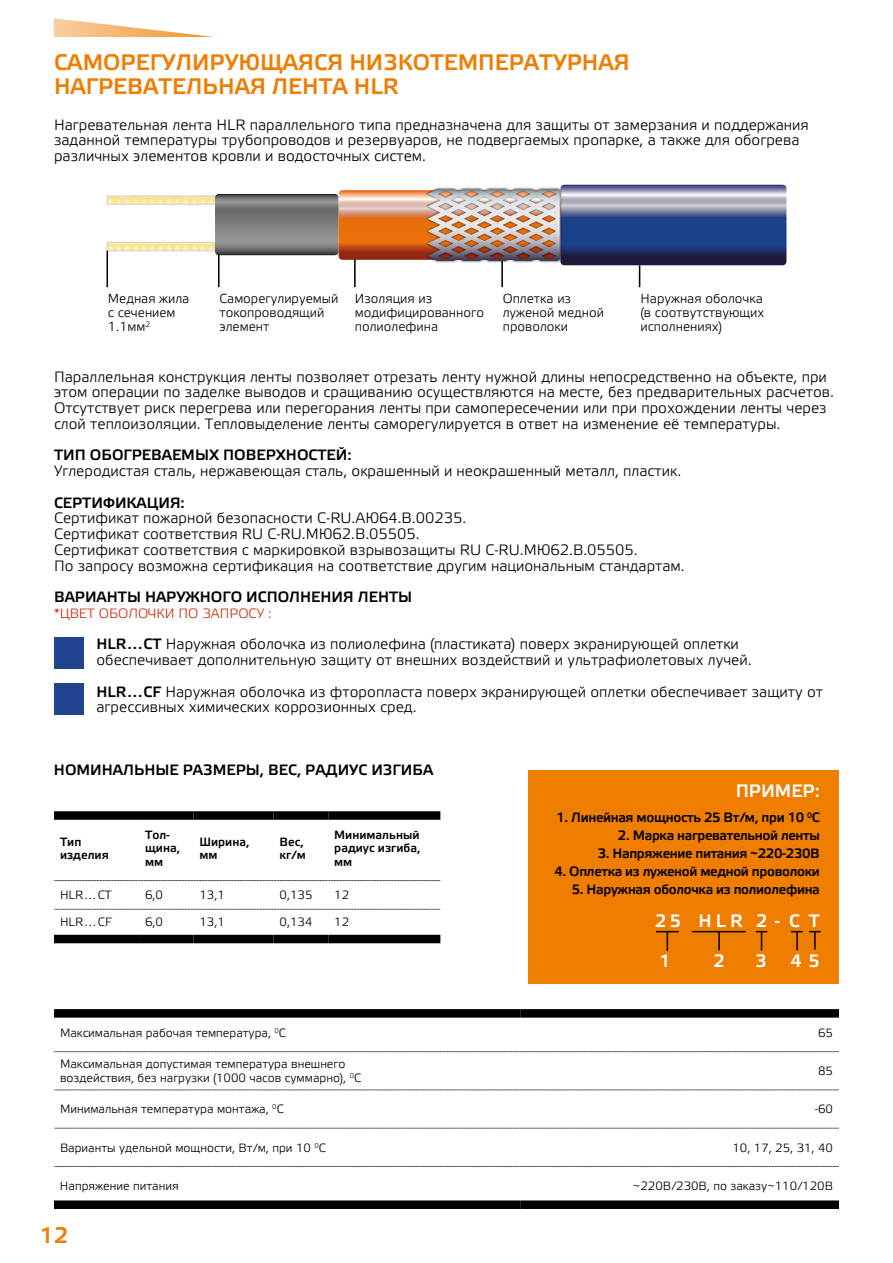
<style>
.page{position:relative;width:893px;height:1263px;background:#fff}
.page>*{position:absolute;margin:0;border:0;box-sizing:border-box;transform-origin:0 0}
.t1{font:22.5px/24px "Elektra Medium Pro";color:#ef7d00}
.t2{font:18px/39.6px "Elektra Medium Pro";color:#fff}
.t3{font:15px/15.8px "Elektra Light Pro";color:#000}
.t4{font:15px "Elektra Medium Pro";color:#000}
.t5{font:13.5px "Elektra Medium Pro";letter-spacing:-.025em;color:#000}
.t6{font:13.5px "Elektra Light Pro";color:#cb2f0d}
.t7{font:13.05px/13.8px "Elektra Light Pro";color:#020203}
.t8{font:12px/13.5px "Elektra Light Pro";color:#000}
.t9{font:12px/13.5px "Elektra Medium Pro";color:#000}
.s1{font-family:"Elektra Medium Pro"}
</style>
<div class="page">
<svg style="left:54px;top:18px;width:160px;height:19px"></svg>
<img style="left:109px;top:198px;width:3px;height:4px">
<img style="left:112px;top:198px;width:8px;height:4px">
<img style="left:120px;top:198px;width:8px;height:4px">
<img style="left:128px;top:198px;width:9px;height:4px">
<img style="left:137px;top:198px;width:8px;height:4px">
<img style="left:145px;top:198px;width:9px;height:4px">
<img style="left:154px;top:198px;width:8px;height:4px">
<img style="left:162px;top:198px;width:51px;height:4px">
<div style="left:106px;top:195px;width:110px;height:10px;border:2px solid #c7b29a"></div>
<img style="left:112px;top:245px;width:8px;height:3px">
<img style="left:120px;top:245px;width:8px;height:3px">
<img style="left:128px;top:245px;width:9px;height:3px">
<img style="left:137px;top:245px;width:8px;height:3px">
<img style="left:145px;top:245px;width:9px;height:3px">
<img style="left:154px;top:245px;width:8px;height:3px">
<img style="left:162px;top:245px;width:51px;height:3px">
<div style="left:106px;top:242px;width:110px;height:9px;border:2px solid #c7b29a"></div>
<hr style="left:106px;top:251px;width:2px;height:36px;background:#000">
<svg style="left:215px;top:185px;width:571px;height:102px"></svg>
<div style="left:528px;top:770px;width:311px;height:213px;background:#ef7d00"></div>
<svg style="left:656px;top:931px;width:23px;height:20px"></svg>
<hr style="left:692px;top:931px;width:53px;height:1px;background:#000">
<svg style="left:718px;top:932px;width:2px;height:18px"></svg>
<svg style="left:756px;top:931px;width:11px;height:19px"></svg>
<svg style="left:791px;top:931px;width:11px;height:19px"></svg>
<svg style="left:809px;top:931px;width:12px;height:18px"></svg>
<svg style="left:54px;top:880px;width:387px;height:1px"></svg>
<svg style="left:54px;top:909px;width:387px;height:1px"></svg>
<div style="left:54px;top:811px;width:85px;height:9px;background:#000"></div>
<div style="left:139px;top:811px;width:54px;height:9px;background:#000"></div>
<div style="left:193px;top:811px;width:81px;height:9px;background:#000"></div>
<div style="left:274px;top:811px;width:54px;height:9px;background:#000"></div>
<div style="left:328px;top:811px;width:112px;height:9px;background:#000"></div>
<div style="left:54px;top:935px;width:85px;height:8px;background:#000"></div>
<div style="left:139px;top:935px;width:54px;height:8px;background:#000"></div>
<div style="left:193px;top:935px;width:81px;height:8px;background:#000"></div>
<div style="left:274px;top:935px;width:54px;height:8px;background:#000"></div>
<div style="left:328px;top:935px;width:112px;height:8px;background:#000"></div>
<div style="left:54px;top:1009px;width:466px;height:8px;background:#000"></div>
<div style="left:520px;top:1009px;width:319px;height:8px;background:#000"></div>
<div style="left:54px;top:1200px;width:466px;height:9px;background:#000"></div>
<div style="left:520px;top:1200px;width:319px;height:9px;background:#000"></div>
<svg style="left:54px;top:1051px;width:785px;height:1px"></svg>
<svg style="left:54px;top:1090px;width:785px;height:1px"></svg>
<svg style="left:54px;top:1128px;width:785px;height:1px"></svg>
<svg style="left:54px;top:1166px;width:785px;height:1px"></svg>
<div style="left:54px;top:637px;width:30px;height:31px;background:#20448f"></div>
<div style="left:54px;top:683px;width:30px;height:31px;background:#20448f"></div>
<h1 class="t1" style="left:54px;top:51px;width:577px">САМОРЕГУЛИРУЮЩАЯСЯ НИЗКОТЕМПЕРАТУРНАЯ<br>НАГРЕВАТЕЛЬНАЯ ЛЕНТА HLR</h1>
<p class="t3" style="left:54px;top:117px;width:756px">Нагревательная лента HLR параллельного типа предназначена для защиты от замерзания и поддержания заданной температуры трубопроводов и резервуаров, не подвергаемых пропарке, а также для обогрева различных элементов кровли и водосточных систем.</p>
<p class="t7" style="left:108px;top:292px;width:83px">Медная жила с сечением<br>1.1мм<sup>2</sup></p>
<p class="t7" style="left:219px;top:292px;width:120px">Саморегулируемый токопроводящий элемент</p>
<p class="t7" style="left:355px;top:292px;width:131px">Изоляция из модифицированного полиолефина</p>
<p class="t7" style="left:641px;top:292px;width:125px;text-align:justify">Наружная оболочка (в соотвутствующих исполнениях)</p>
<p class="t7" style="left:503px;top:292px;width:103px">Оплетка из луженой медной проволоки</p>
<p class="t3" style="left:54px;top:369px;width:781px">Параллельная конструкция ленты позволяет отрезать ленту нужной длины непосредственно на объекте, при этом операции по заделке выводов и сращиванию осуществляются на месте, без предварительных расчетов.<br>Отсутствует риск перегрева или перегорания ленты при самопересечении или при прохождении ленты через слой теплоизоляции. Тепловыделение ленты саморегулируется в ответ на изменение её температуры.</p>
<p class="t4" style="left:54px;top:447px;width:299px">ТИП ОБОГРЕВАЕМЫХ ПОВЕРХНОСТЕЙ:</p>
<p class="t3" style="left:54px;top:463px;width:629px">Углеродистая сталь, нержавеющая сталь, окрашенный и неокрашенный металл, пластик.</p>
<p class="t4" style="left:54px;top:494px;width:132px">СЕРТИФИКАЦИЯ:</p>
<p class="t3" style="left:54px;top:511px;width:632px">Сертификат пожарной безопасности C-RU.АЮ64.В.00235.<br>Сертификат соответствия RU C-RU.МЮ62.В.05505.<br>Сертификат соответствия с маркировкой взрывозащиты RU C-RU.МЮ62.В.05505.<br>По запросу возможна сертификация на соответствие другим национальным стандартам.</p>
<p class="t4" style="left:54px;top:589px;width:360px">ВАРИАНТЫ НАРУЖНОГО ИСПОЛНЕНИЯ ЛЕНТЫ</p>
<p class="t6" style="left:54px;top:606px;width:219px">*ЦВЕТ ОБОЛОЧКИ ПО ЗАПРОСУ :</p>
<p class="t3" style="left:97px;top:637px;width:657px"><span class="s1">HLR…CT</span> Наружная оболочка из полиолефина (пластиката) поверх экранирующей оплетки обеспечивает дополнительную защиту от внешних воздействий и ультрафиолетовых лучей.</p>
<p class="t3" style="left:97px;top:684px;width:728px"><span class="s1">HLR…CF</span> Наружная оболочка из фторопласта поверх экранирующей оплетки обеспечивает защиту от агрессивных химических коррозионных сред.</p>
<p class="t4" style="left:54px;top:762px;width:381px">НОМИНАЛЬНЫЕ РАЗМЕРЫ, ВЕС, РАДИУС ИЗГИБА</p>
<p class="t9" style="left:60px;top:835px;width:50px">Тип изделия</p>
<p class="t9" style="left:145px;top:828px;width:37px">Тол&shy;щина, мм</p>
<p class="t9" style="left:199px;top:835px;width:52px">Ширина, мм</p>
<p class="t9" style="left:280px;top:835px;width:28px">Вес, кг/м</p>
<p class="t9" style="left:334px;top:828px;width:88px;text-align:justify">Минимальный радиус изгиба, мм</p>
<p class="t8" style="left:60px;top:889px;width:53px">HLR…CT</p>
<p class="t8" style="left:145px;top:889px;width:19px">6,0</p>
<p class="t8" style="left:199px;top:889px;width:27px">13,1</p>
<p class="t8" style="left:280px;top:889px;width:34px">0,135</p>
<p class="t8" style="left:334px;top:889px;width:16px">12</p>
<p class="t8" style="left:60px;top:915px;width:53px">HLR…CF</p>
<p class="t8" style="left:145px;top:915px;width:19px">6,0</p>
<p class="t8" style="left:199px;top:915px;width:27px">13,1</p>
<p class="t8" style="left:280px;top:915px;width:34px">0,134</p>
<p class="t8" style="left:334px;top:915px;width:16px">12</p>
<p class="t2" style="left:736px;top:771px;width:86px">ПРИМЕР:</p>
<p class="t5" style="left:556px;top:810px;width:265px">1. Линейная мощность 25 Вт/м, при 10 <sup>0</sup>C</p>
<p class="t5" style="left:618px;top:828px;width:203px">2. Марка нагревательной ленты</p>
<p class="t5" style="left:598px;top:846px;width:224px">3. Напряжение питания ~220-230В</p>
<p class="t5" style="left:554px;top:864px;width:267px">4. Оплетка из луженой медной проволоки</p>
<p class="t5" style="left:572px;top:882px;width:250px">5. Наружная оболочка из полиолефина</p>
<p class="t2" style="left:655px;top:902px;width:166px">25 HLR 2-CT<br>1</p>
<p class="t2" style="left:713px;top:942px;width:13px">2</p>
<p class="t2" style="left:755px;top:942px;width:13px">3</p>
<p class="t2" style="left:790px;top:942px;width:31px">4 5</p>
<p class="t8" style="left:60px;top:1026px;width:228px">Максимальная рабочая температура, <sup>0</sup>C</p>
<p class="t8" style="left:818px;top:1026px;width:16px">65</p>
<p class="t8" style="left:60px;top:1058px;width:303px">Максимальная допустимая температура внешнего воздействия, без нагрузки (1000 часов суммарно), <sup>0</sup>C</p>
<p class="t8" style="left:818px;top:1065px;width:16px">85</p>
<p class="t8" style="left:60px;top:1103px;width:225px">Минимальная температура монтажа, <sup>0</sup>C</p>
<p class="t8" style="left:815px;top:1103px;width:20px">-60</p>
<p class="t8" style="left:60px;top:1141px;width:267px">Варианты удельной мощности, Вт/м, при 10 <sup>0</sup>C</p>
<p class="t8" style="left:732px;top:1141px;width:102px">10, 17, 25, 31, 40</p>
<p class="t8" style="left:60px;top:1179px;width:120px">Напряжение питания</p>
<p class="t8" style="left:633px;top:1179px;width:202px">~220В/230В, по заказу~110/120В</p>
<h1 class="t1" style="left:40px;top:1223px;width:30px">12</h1>
</div>
